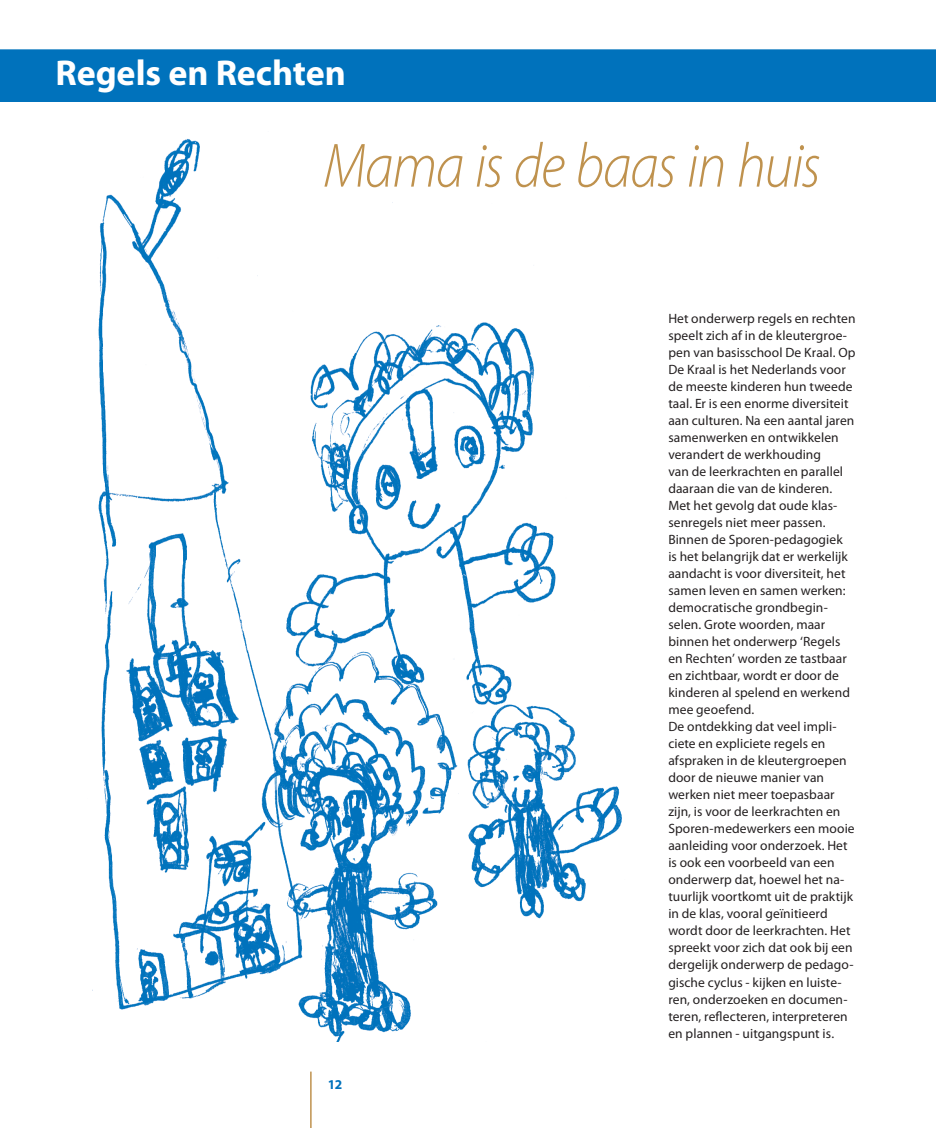
<style>
.page{position:relative;width:936px;height:1128px;background:#fff}
.page>*{position:absolute;margin:0;border:0;box-sizing:border-box;transform-origin:0 0}
.t1{font:italic 300 63px "Myriad Pro";letter-spacing:-.025em;color:#bf924e;scale:.9 1}
.t2{font:700 36px "Myriad Pro";letter-spacing:-.005em;color:#fff}
.t3{font:13.5px/17px "Myriad Pro";letter-spacing:.005em;color:#231f20}
.t4{font:700 13.5px "Myriad Pro";color:#0072bc}
</style>
<div class="page">
<hr style="left:310px;top:1071px;width:1px;height:56px;background:#bf924e">
<hr style="left:0;top:49px;width:935px;height:3px;background:#0072bc">
<div style="left:0;top:50px;width:935px;height:51px;background:#0072bc"></div>
<img style="left:92px;top:139px;width:530px;height:902px">
<h2 class="t2" style="left:55px;top:49px;width:292px">Regels en Rechten</h2>
<h1 class="t1" style="left:323px;top:128px;width:554px">Mama is de baas in huis</h1>
<p class="t4" style="left:328px;top:1075px;width:16px">12</p>
<p class="t3" style="left:668px;top:309px;width:189px">Het onderwerp regels en rechten speelt zich af in de kleutergroe-- pen van basisschool De Kraal. Op<br>De Kraal is het Nederlands voor de meeste kinderen hun tweede taal. Er is een enorme diversiteit aan culturen. Na een aantal jaren samenwerken en ontwikkelen verandert de werkhouding<br>van de leerkrachten en parallel daaraan die van de kinderen.<br>Met het gevolg dat oude klas-- senregels niet meer passen.<br>Binnen de Sporen--pedagogiek<br>is het belangrijk dat er werkelijk aandacht is voor diversiteit, het samen leven en samen werken: democratische grondbegin-- selen. Grote woorden, maar binnen het onderwerp ‘Regels en Rechten’ worden ze tastbaar en zichtbaar, wordt er door de kinderen al spelend en werkend mee geoefend.<br>De ontdekking dat veel impli-- ciete en expliciete regels en afspraken in de kleutergroepen door de nieuwe manier van werken niet meer toepasbaar zijn, is voor de leerkrachten en<br>Sporen--medewerkers een mooie aanleiding voor onderzoek. Het is ook een voorbeeld van een onderwerp dat, hoewel het na-- tuurlijk voortkomt uit de praktijk in de klas, vooral geïnitieerd wordt door de leerkrachten. Het spreekt voor zich dat ook bij een dergelijk onderwerp de pedago-- gische cyclus - kijken en luiste-- ren, onderzoeken en documen-- teren, reflecteren, interpreteren en plannen - uitgangspunt is.</p>
</div>
